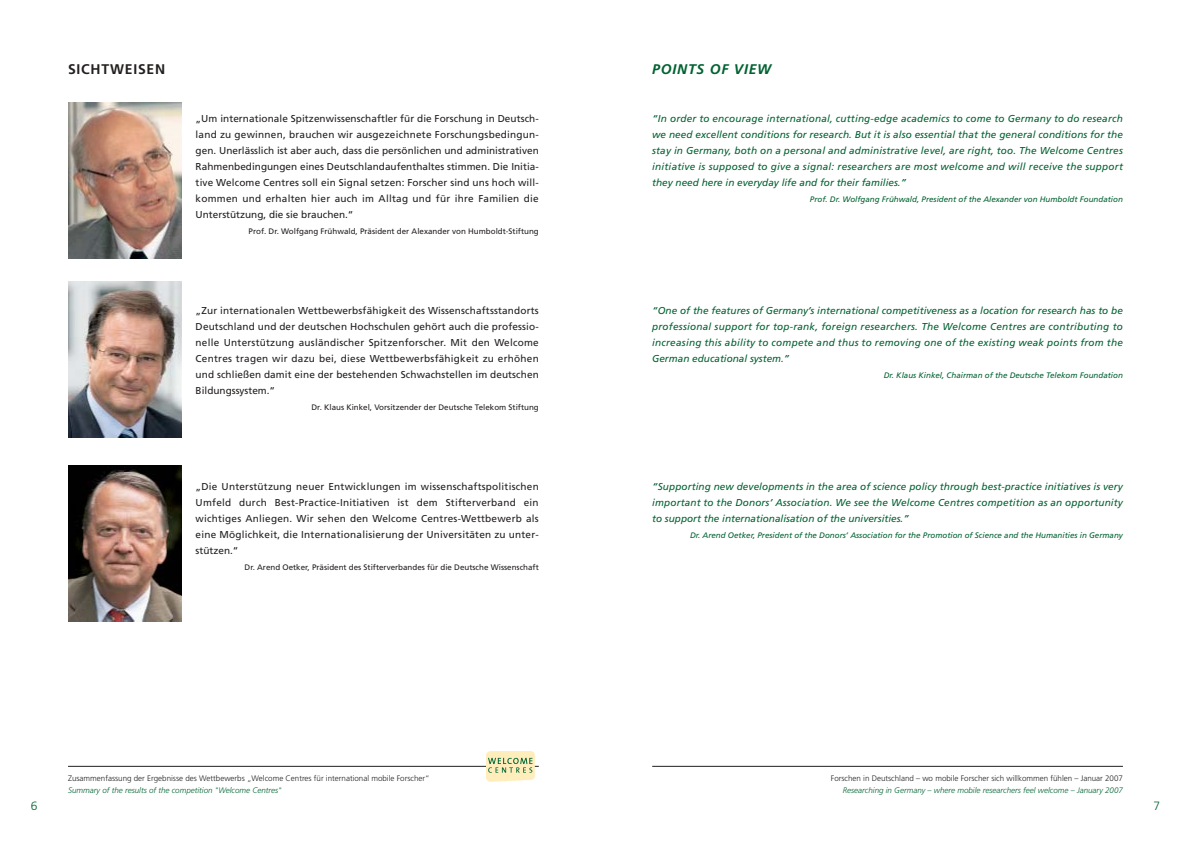
<style>
.page{position:relative;width:1191px;height:842px;background:#fff}
.page>*{position:absolute;margin:0;border:0;box-sizing:border-box;transform-origin:0 0}
.t1{font:italic 700 14px "Frutiger";letter-spacing:.055em;color:#006231}
.t2{font:700 14px "Frutiger";letter-spacing:.055em;color:#231f1f}
.t3{font:300 12px "Frutiger";color:#006231}
.t4{font:10px/16px "Frutiger";letter-spacing:.01em;color:#231f1f;text-align:justify}
.t5{font:italic 10px/16px "Frutiger";color:#006231;text-align:justify}
.t6{font:italic 8px "Frutiger";color:#006231}
.t7{font:8px "Frutiger";color:#231f1f}
.t8{font:300 8px "Frutiger";color:#231f1f}
.t9{font:italic 300 8px "Frutiger";color:#006231}
</style>
<div class="page">
<hr style="left:68px;top:766px;width:471px;height:1px;background:#231f1f">
<hr style="left:652px;top:766px;width:471px;height:1px;background:#231f1f">
<svg style="left:486px;top:751px;width:49px;height:31px;background:#e3dfb0"></svg>
<img style="left:68px;top:103px;width:113px;height:156px">
<img style="left:68px;top:282px;width:113px;height:155px">
<img style="left:68px;top:466px;width:113px;height:156px">
<h1 class="t2" style="left:68px;top:63px;width:99px">SICHTWEISEN</h1>
<p class="t4" style="left:196px;top:111px;width:345px">„Um internationale Spitzenwissenschaftler für die Forschung in Deutsch&shy;land zu gewinnen, brauchen wir ausgezeichnete Forschungsbedingun&shy;gen. Unerlässlich ist aber auch, dass die persönlichen und administrativen Rahmenbedingungen eines Deutschlandaufenthaltes stimmen. Die Initia&shy;tive Welcome Centres soll ein Signal setzen: Forscher sind uns hoch will&shy;kommen und erhalten hier auch im Alltag und für ihre Familien die Unterstützung, die sie brauchen.“</p>
<p class="t7" style="left:248px;top:228px;width:292px">Prof. Dr. Wolfgang Frühwald, Präsident der Alexander von Humboldt-Stiftung</p>
<p class="t4" style="left:196px;top:303px;width:345px">„Zur internationalen Wettbewerbsfähigkeit des Wissenschaftsstandorts Deutschland und der deutschen Hochschulen gehört auch die professio&shy;nelle Unterstützung ausländischer Spitzenforscher. Mit den Welcome Centres tragen wir dazu bei, diese Wettbewerbsfähigkeit zu erhöhen und schließen damit eine der bestehenden Schwachstellen im deutschen Bildungssystem.“</p>
<p class="t7" style="left:311px;top:404px;width:229px">Dr. Klaus Kinkel, Vorsitzender der Deutsche Telekom Stiftung</p>
<p class="t4" style="left:196px;top:479px;width:344px">„Die Unterstützung neuer Entwicklungen im wissenschaftspolitischen Umfeld durch Best-Practice-Initiativen ist dem Stifterverband ein wichtiges Anliegen. Wir sehen den Welcome Centres-Wettbewerb als eine Möglichkeit, die Internationalisierung der Universitäten zu unter&shy;stützen.“</p>
<p class="t7" style="left:244px;top:564px;width:296px">Dr. Arend Oetker, Präsident des Stifterverbandes für die Deutsche Wissenschaft</p>
<p class="t8" style="left:68px;top:775px;width:363px">Zusammenfassung der Ergebnisse des Wettbewerbs „Welcome Centres für international mobile Forscher“</p>
<p class="t9" style="left:68px;top:787px;width:215px">Summary of the results of the competition "Welcome Centres"</p>
<h1 class="t1" style="left:652px;top:63px;width:121px">POINTS OF VIEW</h1>
<p class="t5" style="left:652px;top:111px;width:472px">“In order to encourage international, cutting-edge academics to come to Germany to do research we need excellent conditions for research. But it is also essential that the general conditions for the stay in Germany, both on a personal and administrative level, are right, too. The Welcome Centres initiative is supposed to give a signal: researchers are most welcome and will receive the support they need here in everyday life and for their families.”</p>
<p class="t6" style="left:810px;top:196px;width:314px">Prof. Dr. Wolfgang Frühwald, President of the Alexander von Humboldt Foundation</p>
<p class="t5" style="left:652px;top:303px;width:472px">“One of the features of Germany’s international competitiveness as a location for research has to be professional support for top-rank, foreign researchers. The Welcome Centres are contributing to increasing this ability to compete and thus to removing one of the existing weak points from the German educational system.”</p>
<p class="t6" style="left:883px;top:372px;width:241px">Dr. Klaus Kinkel, Chairman of the Deutsche Telekom Foundation</p>
<p class="t5" style="left:652px;top:479px;width:472px">“Supporting new developments in the area of science policy through best-practice initiatives is very important to the Donors’ Association. We see the Welcome Centres competition as an opportunity to support the internationalisation of the universities.”</p>
<p class="t6" style="left:690px;top:532px;width:434px">Dr. Arend Oetker, President of the Donors’ Association for the Promotion of Science and the Humanities in Germany</p>
<p class="t8" style="left:831px;top:775px;width:293px">Forschen in Deutschland – wo mobile Forscher sich willkommen fühlen – Januar 2007</p>
<p class="t9" style="left:842px;top:787px;width:282px">Researching in Germany – where mobile researchers feel welcome – January 2007</p>
<p class="t3" style="left:31px;top:801px;width:8px">6</p>
<p class="t3" style="left:1153px;top:801px;width:8px">7</p>
</div>
